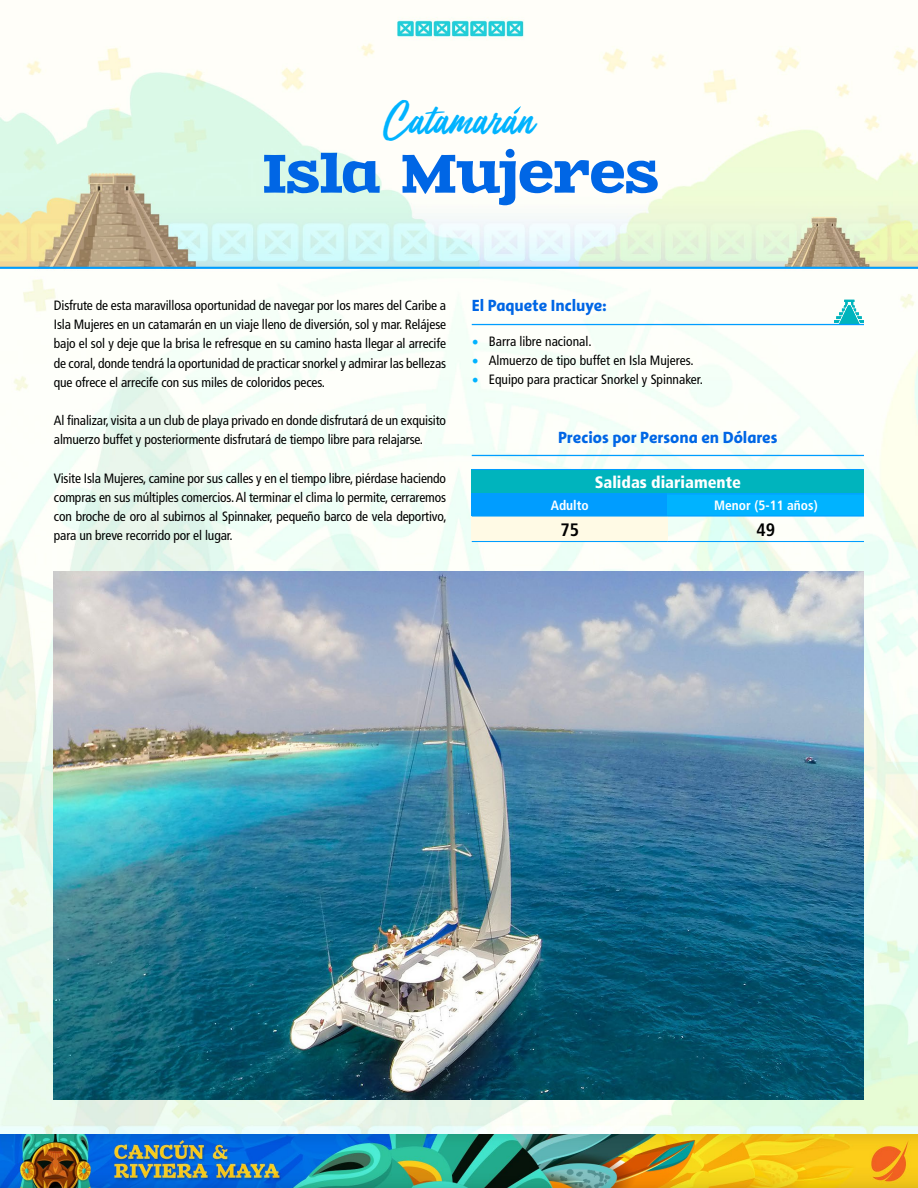
<style>
.page{position:relative;width:918px;height:1188px;background:#fff}
.page>*{position:absolute;margin:0;border:0;box-sizing:border-box;transform-origin:0 0}
.t1{font:52.5px "Zantroke";color:#0066e5}
.t2{font:45px "Mega Fresh";color:#00b3ff}
.t3{font:700 condensed 18px "Frutiger";color:#000}
.t4{font:800 16.5px "Whitbread Thesis";color:#0066e5}
.t5{font:900 condensed 16.5px "Frutiger";color:#fff}
.t6{font:condensed 13.5px/19.2px "Frutiger";letter-spacing:-.01em;color:#000;text-align:justify}
.t7{font:700 condensed 13.5px "Frutiger";color:#fff}
.s1{font-family:"Minion Pro";font-stretch:normal;font-size:18px;color:#00b3ff}
</style>
<div class="page">
<img style="left:0;top:17px;width:918px;height:1117px">
<img style="left:0;top:1134px;width:918px;height:54px">
<hr style="left:0;top:267px;width:918px;height:2px;background:#009dff">
<img style="left:54px;top:571px;width:810px;height:528px">
<div style="left:472px;top:470px;width:392px;height:24px;background:#00b4bd"></div>
<div style="left:472px;top:494px;width:196px;height:22px;background:#009dff"></div>
<div style="left:668px;top:494px;width:196px;height:22px;background:#00b3ff"></div>
<div style="left:472px;top:516px;width:196px;height:26px;background:#fffae5"></div>
<hr style="left:472px;top:469px;width:196px;height:1px;background:#009dff">
<hr style="left:668px;top:469px;width:196px;height:1px;background:#009dff">
<hr style="left:472px;top:493px;width:196px;height:1px;background:#009dff">
<hr style="left:668px;top:493px;width:196px;height:1px;background:#009dff">
<hr style="left:472px;top:515px;width:196px;height:2px;background:#009dff">
<hr style="left:668px;top:515px;width:196px;height:2px;background:#009dff">
<hr style="left:472px;top:541px;width:196px;height:1px;background:#009dff">
<hr style="left:668px;top:541px;width:196px;height:1px;background:#009dff">
<hr style="left:472px;top:455px;width:392px;height:1px;background:#009dff">
<svg style="left:834px;top:300px;width:30px;height:24px"></svg>
<hr style="left:472px;top:324px;width:392px;height:1px;background:#009dff">
<svg style="left:511px;top:106px;width:10px;height:9px"></svg>
<h2 class="t2" style="left:385px;top:96px;width:151px">Catamaran</h2>
<h1 class="t1" style="left:263px;top:138px;width:397px">Isla Mujeres</h1>
<p class="t6" style="left:54px;top:296px;width:394px">Disfrute de esta maravillosa oportunidad de navegar por los mares del Caribe a Isla Mujeres en un catamarán en un viaje lleno de diversión, sol y mar. Relájese bajo el sol y deje que la brisa le refresque en su camino hasta llegar al arrecife de coral, donde tendrá la oportunidad de practicar snorkel y admirar las bellezas que ofrece el arrecife con sus miles de coloridos peces.</p>
<p class="t6" style="left:54px;top:411px;width:394px">Al finalizar, visita a un club de playa privado en donde disfrutará de un exquisito almuerzo buffet y posteriormente disfrutará de tiempo libre para relajarse.</p>
<p class="t6" style="left:54px;top:469px;width:394px">Visite Isla Mujeres, camine por sus calles y en el tiempo libre, piérdase haciendo compras en sus múltiples comercios. Al terminar el clima lo permite, cerraremos con broche de oro al subirnos al Spinnaker, pequeño barco de vela deportivo, para un breve recorrido por el lugar.</p>
<p class="t4" style="left:472px;top:296px;width:137px">El Paquete Incluye:</p>
<p class="t6" style="left:472px;top:332px;width:121px"><span class="s1">•</span> Barra libre nacional.</p>
<p class="t6" style="left:472px;top:351px;width:223px"><span class="s1">•</span> Almuerzo de tipo buffet en Isla Mujeres.</p>
<p class="t6" style="left:472px;top:370px;width:233px"><span class="s1">•</span> Equipo para practicar Snorkel y Spinnaker.</p>
<p class="t4" style="left:558px;top:428px;width:221px">Precios por Persona en Dólares</p>
<p class="t5" style="left:595px;top:472px;width:148px">Salidas diariamente</p>
<p class="t7" style="left:551px;top:497px;width:40px">Adulto</p>
<p class="t7" style="left:714px;top:497px;width:105px">Menor (5-11 años)</p>
<h3 class="t3" style="left:560px;top:519px;width:20px">75</h3>
<h3 class="t3" style="left:757px;top:519px;width:20px">49</h3>
</div>
